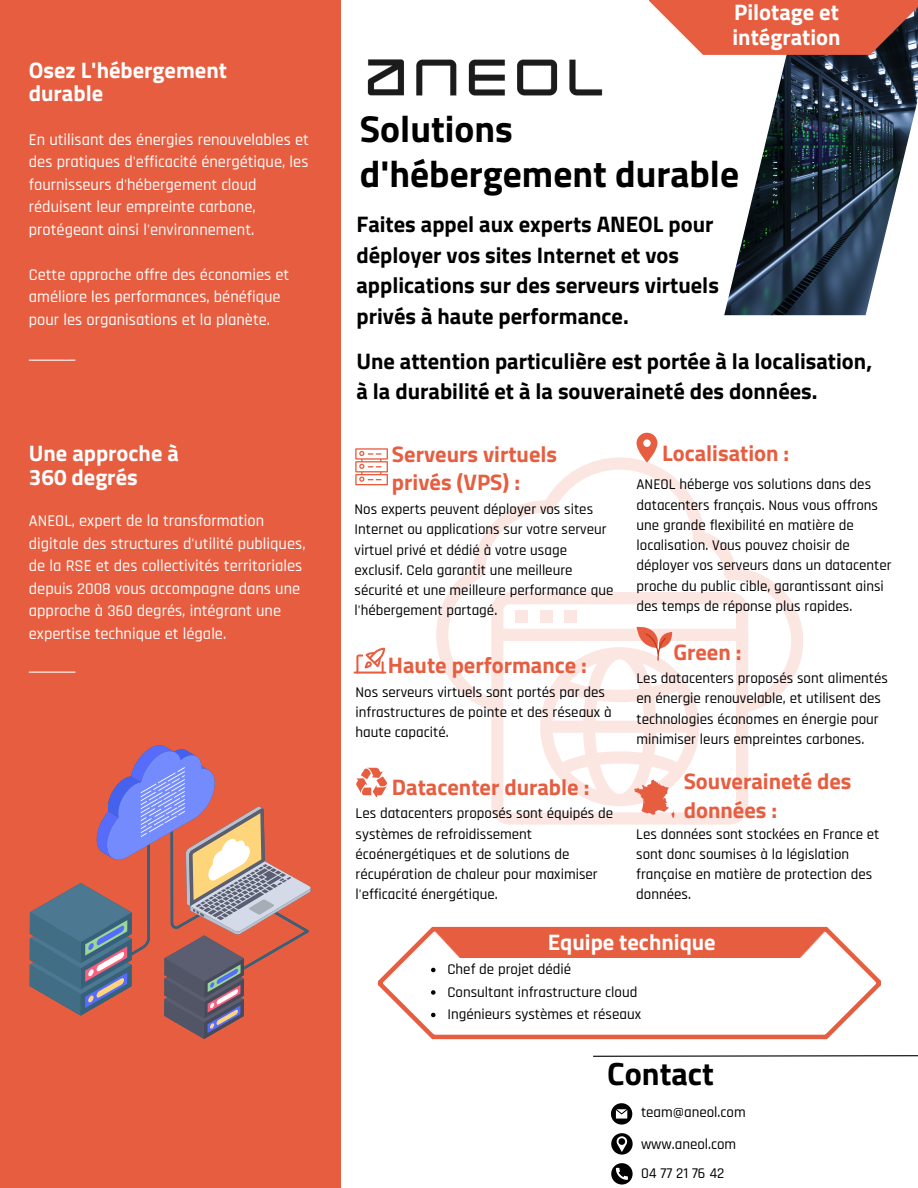
<style>
.page{position:relative;width:918px;height:1188px;background:#fff}
.page>*{position:absolute;margin:0;border:0;box-sizing:border-box;transform-origin:0 0}
.t1{font:700 37.5px/45px "Titillium Web";color:#000}
.t2{font:700 32.25px "Titillium Web";color:#000}
.t3{font:700 22.5px/30.3px "Titillium Web";color:#000}
.t4{font:700 22.5px/28.2px "Titillium Web";color:#e75d40}
.t5{font:700 22.5px/23.7px "Titillium Web";color:#fff}
.t6{font:500 16.5px/22.5px "Rajdhani";color:#fff}
.t7{font:500 15px/20.2px "Rajdhani";color:#000}
</style>
<div class="page">
<img style="left:724px;top:55px;width:194px;height:260px">
<div style="left:0;top:0;width:341px;height:1188px;background:#e75d40"></div>
<svg style="left:30px;top:745px;width:281px;height:294px"></svg>
<hr style="left:29px;top:360px;width:46px;height:1px;background:#fff">
<img style="left:367px;top:59px;width:236px;height:37px">
<hr style="left:29px;top:672px;width:46px;height:1px;background:#fff">
<svg style="left:611px;top:1103px;width:21px;height:22px"></svg>
<svg style="left:611px;top:1133px;width:22px;height:22px"></svg>
<svg style="left:593px;top:1055px;width:325px;height:2px"></svg>
<svg style="left:611px;top:1163px;width:22px;height:22px"></svg>
<svg style="left:436px;top:457px;width:367px;height:367px"></svg>
<svg style="left:355px;top:448px;width:33px;height:37px"></svg>
<svg style="left:637px;top:433px;width:20px;height:30px"></svg>
<hr style="left:354px;top:672px;width:32px;height:2px;background:#e75d40">
<svg style="left:356px;top:648px;width:29px;height:26px"></svg>
<svg style="left:356px;top:768px;width:31px;height:29px"></svg>
<svg style="left:540px;top:627px;width:159px;height:191px"></svg>
<svg style="left:378px;top:927px;width:503px;height:112px"></svg>
<svg style="left:431px;top:968px;width:5px;height:4px"></svg>
<svg style="left:431px;top:990px;width:5px;height:5px"></svg>
<svg style="left:431px;top:1013px;width:5px;height:4px"></svg>
<svg style="left:649px;top:0;width:269px;height:55px;background:#da6952"></svg>
<img style="left:432px;top:929px;width:395px;height:28px">
<p class="t5" style="left:29px;top:57px;width:200px">Osez L'hébergement durable</p>
<p class="t6" style="left:29px;top:129px;width:282px">En utilisant des énergies renouvelables et des pratiques d'efficacité énergétique, les fournisseurs d'hébergement cloud réduisent leur empreinte carbone, protégeant ainsi l'environnement.</p>
<p class="t6" style="left:29px;top:264px;width:262px">Cette approche offre des économies et améliore les performances, bénéfique pour les organisations et la planète.</p>
<p class="t5" style="left:29px;top:441px;width:152px">Une approche à<br>360 degrés</p>
<p class="t6" style="left:29px;top:510px;width:278px">ANEOL, expert de la transformation digitale des structures d'utilité publiques, de la RSE et des collectivités territoriales depuis 2008 vous accompagne dans une approche à 360 degrés, intégrant une expertise technique et légale.</p>
<p class="t5" style="left:733px;top:-2px;width:110px;line-height:25.8px">Pilotage et intégration</p>
<p class="t1" style="left:360px;top:106px;width:381px">Solutions d'hébergement durable</p>
<p class="t3" style="left:356px;top:209px;width:364px">Faites appel aux experts ANEOL pour déployer vos sites Internet et vos applications sur des serveurs virtuels privés à haute performance.</p>
<p class="t3" style="left:356px;top:345px;width:517px">Une attention particulière est portée à la localisation, à la durabilité et à la souveraineté des données.</p>
<p class="t4" style="left:392px;top:439px;width:167px">Serveurs virtuels privés (VPS) :</p>
<p class="t7" style="left:355px;top:500px;width:260px">Nos experts peuvent déployer vos sites Internet ou applications sur votre serveur virtuel privé et dédié à votre usage exclusif. Cela garantit une meilleure sécurité et une meilleure performance que l'hébergement partagé.</p>
<p class="t4" style="left:388px;top:651px;width:201px">Haute performance :</p>
<p class="t7" style="left:356px;top:682px;width:258px">Nos serveurs virtuels sont portés par des infrastructures de pointe et des réseaux à haute capacité.</p>
<p class="t4" style="left:662px;top:438px;width:129px">Localisation :</p>
<p class="t7" style="left:637px;top:475px;width:257px">ANEOL héberge vos solutions dans des datacenters français. Nous vous offrons une grande flexibilité en matière de localisation. Vous pouvez choisir de déployer vos serveurs dans un datacenter proche du public cible, garantissant ainsi des temps de réponse plus rapides.</p>
<p class="t4" style="left:673px;top:637px;width:70px">Green :</p>
<p class="t7" style="left:637px;top:669px;width:253px">Les datacenters proposés sont alimentés en énergie renouvelable, et utilisent des technologies économes en énergie pour minimiser leurs empreintes carbones.</p>
<p class="t4" style="left:392px;top:773px;width:199px">Datacenter durable :</p>
<p class="t4" style="left:684px;top:767px;width:169px">Souveraineté des données :</p>
<p class="t7" style="left:356px;top:804px;width:259px">Les datacenters proposés sont équipés de systèmes de refroidissement écoénergétiques et de solutions de récupération de chaleur pour maximiser l'efficacité énergétique.</p>
<p class="t7" style="left:636px;top:824px;width:245px">Les données sont stockées en France et sont donc soumises à la législation française en matière de protection des données.</p>
<p class="t5" style="left:548px;top:930px;width:169px">Equipe technique</p>
<p class="t7" style="left:448px;top:960px;width:125px">Chef de projet dédié</p>
<p class="t7" style="left:448px;top:982px;width:191px">Consultant infrastructure cloud</p>
<p class="t7" style="left:448px;top:1005px;width:195px">Ingénieurs systèmes et réseaux</p>
<p class="t2" style="left:607px;top:1049px;width:108px">Contact</p>
<p class="t7" style="left:641px;top:1103px;width:106px">team@aneol.com</p>
<p class="t7" style="left:641px;top:1135px;width:97px">www.aneol.com</p>
<p class="t7" style="left:641px;top:1164px;width:85px">04 77 21 76 42</p>
</div>
